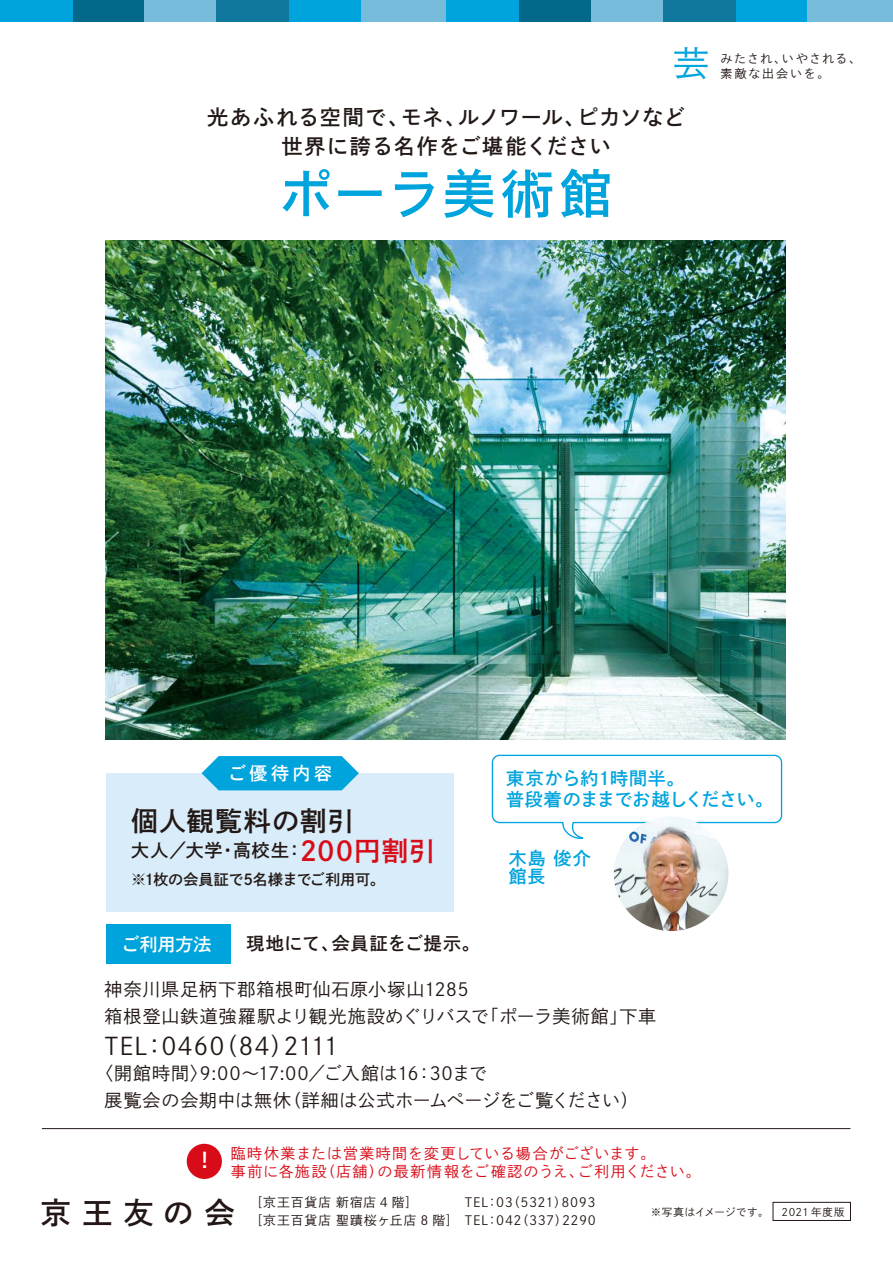
<style>
.page{position:relative;width:893px;height:1263px;background:#fff}
.page>*{position:absolute;margin:0;border:0;box-sizing:border-box;transform-origin:0 0}
.t1{font:52.5px "Shuei Go Kin Std B";letter-spacing:.045em;color:#00a4dd}
.t2{font:36px "Shuei Go Kin Std L";color:#00a4dd}
.t3{font:30px "Shuei Go Kin Std B";letter-spacing:.385em;color:#221714}
.t4{font:27px "Shuei Go Kin Std B";letter-spacing:.035em;color:#221815}
.t5{font:24px "Shuei Go Kin Std L";letter-spacing:.03em;color:#221815}
.t6{font:21px/28.5px "Shuei Go Kin Std B";letter-spacing:.045em;color:#221815;text-align:center}
.t7{font:18px/27px "Shuei Go Kin Std L";letter-spacing:.035em;color:#221815}
.t8{font:18px/18.9px "Shuei Go Kin Std B";letter-spacing:.005em;color:#00a4dd}
.t9{font:18px "Shuei Go Kin Std B";letter-spacing:.055em;color:#221815}
.t10{font:18px "Shuei Go Kin Std B";letter-spacing:.095em;color:#fff}
.t11{font:15px/18px "Shuei Go Kin Std L";letter-spacing:.065em;color:#d80c18}
.t12{font:15px "Shuei Go Kin Std B";letter-spacing:-.015em;color:#221815}
.t13{font:12.75px/18px "Shuei Go Kin Std L";letter-spacing:.06em;color:#221714}
.t14{font:12px "Shuei Go Kin Std L";letter-spacing:.09em;color:#221714}
.t15{font:12px "Shuei Go Kin Std L";letter-spacing:.16em;color:#221714}
.t16{font:10.5px "Shuei Go Kin Std L";letter-spacing:.025em;color:#221714}
.s1{font-size:27px;color:#d80c18}
.s2{font-family:"Shuei Go Kin Std B";font-size:21.3px;color:#fff}
</style>
<div class="page">
<div style="left:289px;top:0;width:72px;height:21px;background:#00a4dd"></div>
<div style="left:361px;top:0;width:85px;height:21px;background:#76bcda"></div>
<div style="left:72px;top:0;width:72px;height:21px;background:#036889"></div>
<div style="left:0;top:0;width:72px;height:21px;background:#00a4dd"></div>
<div style="left:144px;top:0;width:73px;height:21px;background:#76bcda"></div>
<div style="left:217px;top:0;width:72px;height:21px;background:#10779d"></div>
<div style="left:735px;top:0;width:73px;height:21px;background:#00a4dd"></div>
<div style="left:808px;top:0;width:85px;height:21px;background:#76bcda"></div>
<div style="left:519px;top:0;width:72px;height:21px;background:#036889"></div>
<div style="left:446px;top:0;width:73px;height:21px;background:#00a4dd"></div>
<div style="left:591px;top:0;width:72px;height:21px;background:#76bcda"></div>
<div style="left:663px;top:0;width:72px;height:21px;background:#10779d"></div>
<hr style="left:42px;top:1128px;width:808px;height:1px;background:#221815">
<div style="left:773px;top:1202px;width:78px;height:19px;border:1px solid #221714"></div>
<div style="left:187px;top:1144px;width:35px;height:35px;background:#d80c18;border-radius:50%"></div>
<img style="left:105px;top:240px;width:681px;height:500px">
<div style="left:106px;top:924px;width:125px;height:40px;background:#00a4dd"></div>
<svg style="left:491px;top:754px;width:292px;height:85px"></svg>
<div style="left:106px;top:773px;width:348px;height:138px;background:#d9ecf9"></div>
<svg style="left:202px;top:756px;width:157px;height:34px;background:#19ace0"></svg>
<img style="left:614px;top:816px;width:114px;height:115px;border-radius:57px">
<h2 class="t2" style="left:673px;top:40px;width:37px">芸</h2>
<p class="t6" style="left:207px;top:103px;width:479px">光あふれる空間で、モネ、ルノワール、ピカソなど世界に誇る名作をご堪能ください</p>
<h1 class="t1" style="left:280px;top:157px;width:334px">ポーラ美術館</h1>
<p class="t14" style="left:720px;top:50px;width:142px">みたされ、いやされる、</p>
<p class="t15" style="left:720px;top:65px;width:111px">素敵な出会いを。</p>
<p class="t10" style="left:228px;top:761px;width:105px">ご優待内容</p>
<h3 class="t4" style="left:131px;top:802px;width:225px">個人観覧料の割引</h3>
<p class="t9" style="left:131px;top:838px;width:306px">大人／大学・高校生：<span class="s1">200円割引</span></p>
<p class="t12" style="left:131px;top:869px;width:256px">※1枚の会員証で5名様までご利用可。</p>
<p class="t10" style="left:121px;top:931px;width:91px">ご利用方法</p>
<p class="t9" style="left:246px;top:931px;width:235px">現地にて、会員証をご提示。</p>
<p class="t8" style="left:506px;top:767px;width:269px;line-height:21.6px">東京から約1時間半。<br>普段着のままでお越しください。</p>
<p class="t8" style="left:509px;top:848px;width:83px">木島 俊介館長</p>
<p class="t7" style="left:105px;top:975px;width:553px">神奈川県足柄下郡箱根町仙石原小塚山1285<br>箱根登山鉄道強羅駅より観光施設めぐりバスで「ポーラ美術館」下車</p>
<h3 class="t5" style="left:105px;top:1030px;width:235px">TEL：0460（84）2111</h3>
<p class="t7" style="left:105px;top:1059px;width:536px;text-indent:-9px">〈開館時間〉9:00～17:00／ご入館は16：30まで<br>展覧会の会期中は無休（詳細は公式ホームページをご覧ください）</p>
<p class="t11" style="left:231px;top:1144px;width:471px;text-indent:-29px"><span class="s2">!</span> 臨時休業または営業時間を変更している場合がございます。<br>事前に各施設（店舗）の最新情報をご確認のうえ、ご利用ください。</p>
<p class="t13" style="left:250px;top:1193px;width:210px">［京王百貨店 新宿店 4 階］<br>［京王百貨店 聖蹟桜ヶ丘店 8 階］</p>
<p class="t16" style="left:782px;top:1205px;width:65px">2021 年度版</p>
<h3 class="t3" style="left:41px;top:1191px;width:196px">京王友の会</h3>
<p class="t13" style="left:465px;top:1193px;width:133px">TEL：03（5321）8093<br>TEL：042（337）2290</p>
<p class="t16" style="left:651px;top:1205px;width:119px">※写真はイメージです。</p>
</div>
